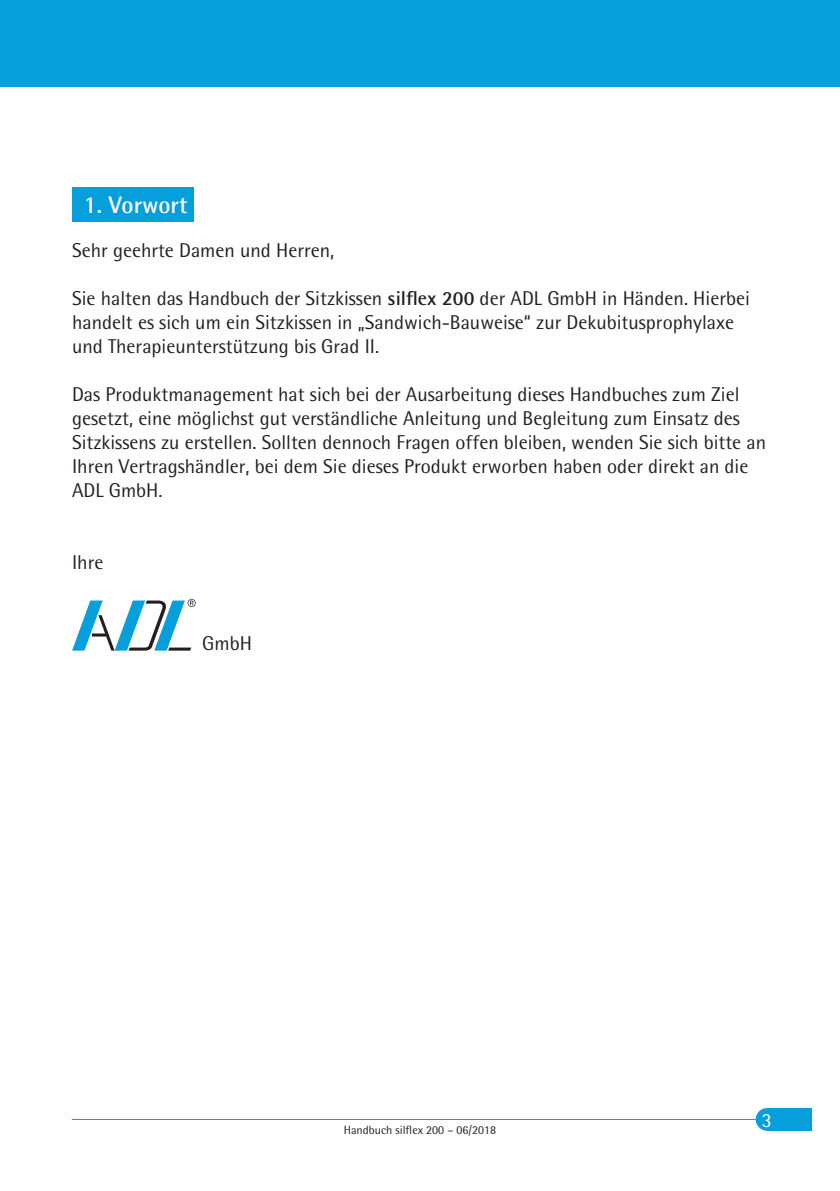
<style>
.page{position:relative;width:840px;height:1191px;background:#fff}
.page>*{position:absolute;margin:0;border:0;box-sizing:border-box;transform-origin:0 0}
.t1{font:700 24px "Rotis Semi Sans";color:#fff}
.t2{font:20px/24px "Rotis Semi Sans";color:#231f20}
.t3{font:20px "Rotis Semi Sans";color:#fff}
.t4{font:12px "Rotis Semi Sans";color:#231f20}
.s1{font-weight:700}
</style>
<div class="page">
<hr style="left:72px;top:1119px;width:695px;height:1px;background:#069edb">
<div style="left:766px;top:1108px;width:45px;height:22px;background:#069edb"></div>
<div style="left:755px;top:1108px;width:23px;height:22px;background:#069edb;border-radius:50%"></div>
<div style="left:72px;top:187px;width:121px;height:34px;background:#069edb"></div>
<div style="left:0;top:0;width:839px;height:86px;background:#069edb"></div>
<svg style="left:72px;top:599px;width:123px;height:51px"></svg>
<p class="t1" style="left:84px;top:190px;width:105px">1. Vorwort</p>
<p class="t2" style="left:72px;top:238px;width:263px">Sehr geehrte Damen und Herren,</p>
<p class="t2" style="left:72px;top:286px;width:679px">Sie halten das Handbuch der Sitzkissen <span class="s1">silflex 200</span> der ADL GmbH in Händen. Hierbei handelt es sich um ein Sitzkissen in „Sandwich-Bauweise“ zur Dekubitusprophylaxe und Therapieunterstützung bis Grad II.</p>
<p class="t2" style="left:72px;top:382px;width:695px">Das Produktmanagement hat sich bei der Ausarbeitung dieses Handbuches zum Ziel gesetzt, eine möglichst gut verständliche Anleitung und Begleitung zum Einsatz des Sitzkissens zu erstellen. Sollten dennoch Fragen offen bleiben, wenden Sie sich bitte an Ihren Vertragshändler, bei dem Sie dieses Produkt erworben haben oder direkt an die ADL GmbH.</p>
<p class="t2" style="left:72px;top:550px;width:33px">Ihre</p>
<p class="t2" style="left:202px;top:631px;width:51px">GmbH</p>
<p class="t4" style="left:343px;top:1123px;width:154px">Handbuch silflex 200 – 06/2018</p>
<p class="t3" style="left:761px;top:1108px;width:12px">3</p>
</div>
